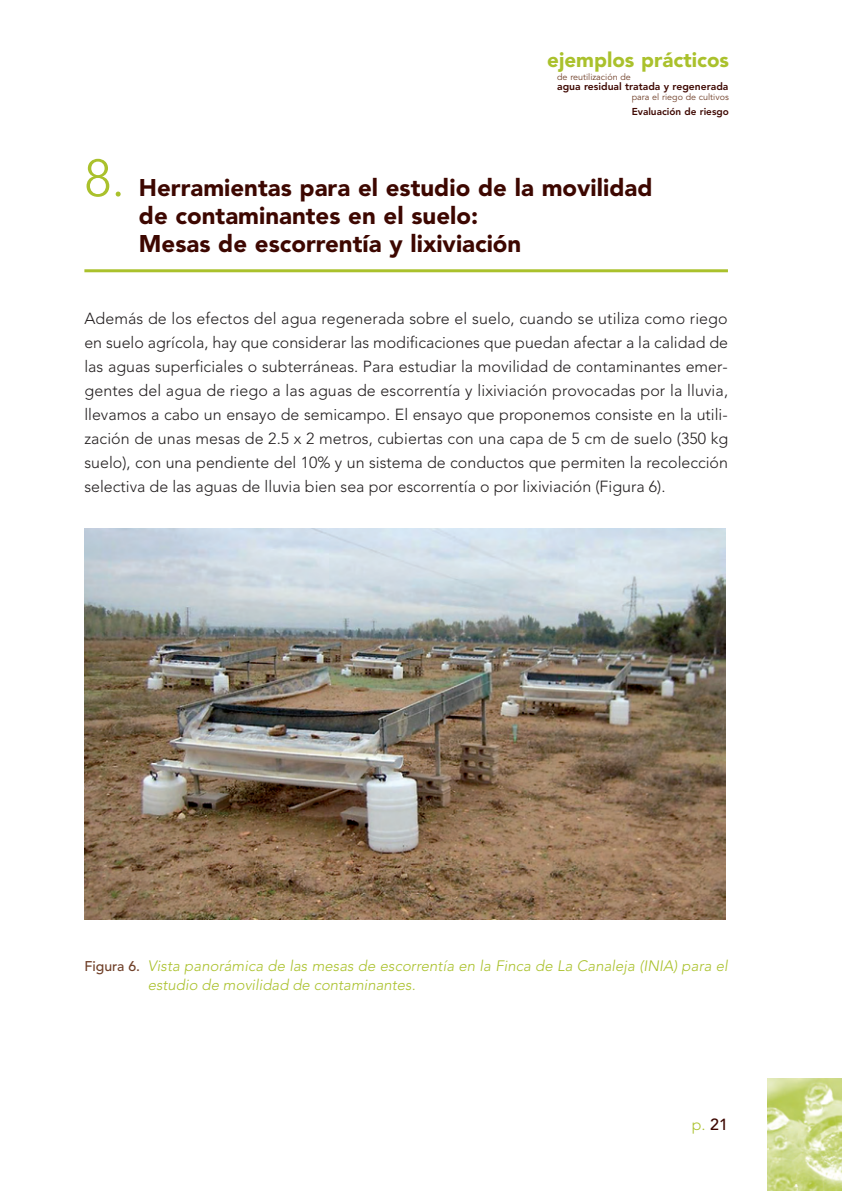
<style>
.page{position:relative;width:842px;height:1191px;background:#fff}
.page>*{position:absolute;margin:0;border:0;box-sizing:border-box;transform-origin:0 0}
.t1{font:900 24px/28px "Avenir";color:#3d0700}
.t2{font:900 20.6px "Avenir";color:#aac12c}
.t3{font:300 16px/24px "Avenir";color:#231f20;text-align:justify}
.t4{font:300 16px "Avenir";color:#aac12c}
.t5{font:300 15px/19px "Avenir";color:#aac12c}
.t6{font:800 10.4px "Avenir";color:#3d0700}
.t7{font:800 10px "Avenir";color:#3d0700}
.t8{font:9px "Avenir";color:#6f3f28}
.s1{font-weight:300;font-size:52px;color:#aac12c}
.s2{font-weight:500;font-size:14px;color:#6f3f28}
.s3{font-weight:500;color:#3d0700}
</style>
<div class="page">
<hr style="left:84px;top:269px;width:644px;height:3px;background:#aac12c">
<img style="left:84px;top:528px;width:641px;height:391px">
<img style="left:767px;top:1078px;width:75px;height:113px">
<p class="t2" style="left:547px;top:51px;width:183px">ejemplos prácticos</p>
<p class="t8" style="left:557px;top:74px;width:75px">de reutilización de</p>
<p class="t6" style="left:557px;top:82px;width:173px">agua residual tratada y regenerada</p>
<p class="t8" style="left:632px;top:93px;width:98px">para el riego de cultivos</p>
<p class="t7" style="left:632px;top:107px;width:99px">Evaluación de riesgo</p>
<h1 class="t1" style="left:139px;top:176px;width:515px;text-indent:-54px"><span class="s1">8.</span> Herramientas para el estudio de la movilidad de contaminantes en el suelo:<br>Mesas de escorrentía y lixiviación</h1>
<p class="t3" style="left:84px;top:308px;width:645px">Además de los efectos del agua regenerada sobre el suelo, cuando se utiliza como riego en suelo agrícola, hay que considerar las modificaciones que puedan afectar a la calidad de las aguas superficiales o subterráneas. Para estudiar la movilidad de contaminantes emer&shy;gentes del agua de riego a las aguas de escorrentía y lixiviación provocadas por la lluvia, llevamos a cabo un ensayo de semicampo. El ensayo que proponemos consiste en la utili&shy;zación de unas mesas de 2.5 x 2 metros, cubiertas con una capa de 5 cm de suelo (350 kg suelo), con una pendiente del 10% y un sistema de conductos que permiten la recolección selectiva de las aguas de lluvia bien sea por escorrentía o por lixiviación (Figura 6).</p>
<p class="t5" style="left:148px;top:957px;width:583px;text-indent:-63px"><span class="s2">Figura 6.</span> Vista panorámica de las mesas de escorrentía en la Finca de La Canaleja (INIA) para el estudio de movilidad de contaminantes.</p>
<p class="t4" style="left:692px;top:1118px;width:38px">p. <span class="s3">21</span></p>
</div>
